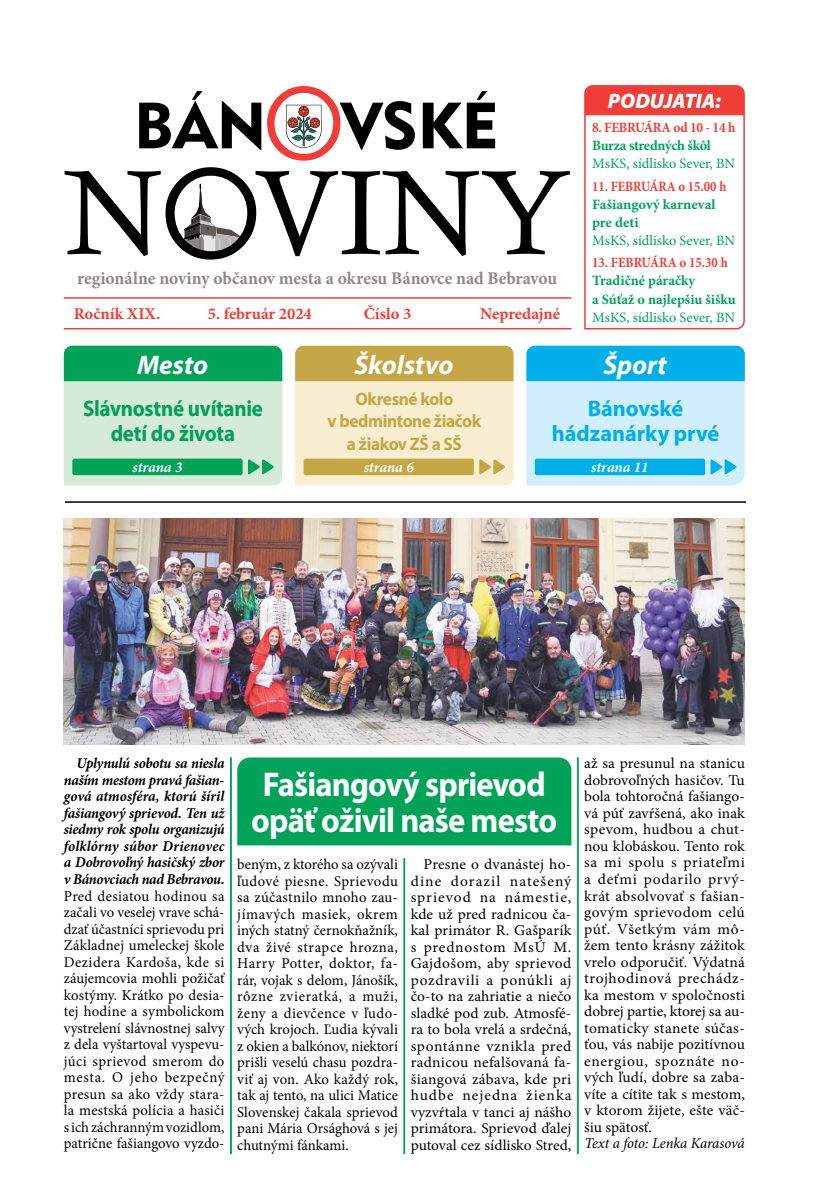
<style>
.page{position:relative;width:830px;height:1200px;background:#fff}
.page>*{position:absolute;margin:0;border:0;box-sizing:border-box;transform-origin:0 0}
.t1{font:700 34.5px/36px "Myriad Pro";letter-spacing:-.025em;color:#fff;text-align:center;scale:.94 1}
.t2{font:italic 700 27px "Myriad Pro";color:#fff}
.t3{font:700 22.5px/25.5px "Myriad Pro";letter-spacing:-.015em;color:#00a158;text-align:center;scale:.93 1}
.t4{font:700 22.5px/25.5px "Myriad Pro";letter-spacing:-.005em;color:#00afea;text-align:center}
.t5{font:italic 900 21px "Myriad Pro";letter-spacing:-.01em;color:#fff}
.t6{font:700 18px/22.5px "Myriad Pro";letter-spacing:-.02em;color:#c5a647;text-align:center;scale:.96 1}
.t7{font:700 17.85px "Minion Pro";letter-spacing:-.005em;color:#8c8986}
.t8{font:700 16.5px "Minion Pro";color:#f13d37}
.t9{font:15px/16.5px "Minion Pro";color:#000;text-align:justify}
.t10{font:italic 15px "Minion Pro";letter-spacing:-.01em;color:#000}
.t11{font:italic 700 15px "Minion Pro";letter-spacing:-.005em;color:#fff}
.t12{font:14.25px "Minion Pro";color:#00a158}
.t13{font:700 14.25px/18.1px "Minion Pro";letter-spacing:-.005em;color:#00a158}
.t14{font:700 14.25px "Minion Pro";letter-spacing:-.005em;color:#f13d37;scale:.94 1}
.t15{font:700 14.25px "Minion Pro";letter-spacing:-.025em;color:#00a158}
.t16{font:700 14.25px "Minion Pro";letter-spacing:-.005em;color:#f13d37;scale:.89 1}
.t17{font:700 14.25px "Minion Pro";letter-spacing:-.005em;color:#f13d37;scale:.9 1}
.s1{font-weight:700;font-style:italic}
.s2{font-weight:700}
</style>
<div class="page">
<svg style="left:65px;top:171px;width:504px;height:85px"></svg>
<svg style="left:165px;top:167px;width:91px;height:92px"></svg>
<svg style="left:139px;top:86px;width:356px;height:75px"></svg>
<hr style="left:64px;top:328px;width:507px;height:1px;background:#f13d37">
<hr style="left:64px;top:297px;width:507px;height:1px;background:#f13d37">
<svg style="left:64px;top:345px;width:218px;height:140px;background:#8ad0aa"></svg>
<svg style="left:295px;top:345px;width:218px;height:140px;background:#e6d49f"></svg>
<svg style="left:526px;top:345px;width:218px;height:140px;background:#87d7f5"></svg>
<svg style="left:584px;top:85px;width:161px;height:245px"></svg>
<hr style="left:230px;top:757px;width:1px;height:396px;background:#00a158">
<hr style="left:403px;top:858px;width:2px;height:295px;background:#00a158">
<hr style="left:576px;top:757px;width:2px;height:396px;background:#00a158">
<img style="left:64px;top:518px;width:680px;height:226px">
<div style="left:237px;top:757px;width:334px;height:88px;background:#00a158"></div>
<hr style="left:65px;top:501px;width:680px;height:1px;background:#000">
<p class="t7" style="left:77px;top:265px;width:481px">regionálne noviny občanov mesta a okresu Bánovce nad Bebravou</p>
<p class="t8" style="left:74px;top:302px;width:88px">Ročník XIX.</p>
<p class="t8" style="left:208px;top:302px;width:105px">5. február 2024</p>
<p class="t8" style="left:363px;top:302px;width:49px">Číslo 3</p>
<p class="t8" style="left:480px;top:302px;width:81px">Nepredajné</p>
<h2 class="t2" style="left:137px;top:347px;width:73px">Mesto</h2>
<h2 class="t2" style="left:354px;top:347px;width:100px">Školstvo</h2>
<h3 class="t5" style="left:607px;top:87px;width:115px">PODUJATIA:</h3>
<p class="t14" style="left:591px;top:117px;width:154px">8. FEBRUÁRA od 10 - 14 h</p>
<p class="t15" style="left:591px;top:135px;width:120px">Burza stredných škôl</p>
<p class="t12" style="left:591px;top:154px;width:144px">MsKS, sídlisko Sever, BN</p>
<p class="t16" style="left:591px;top:176px;width:152px">11. FEBRUÁRA o 15.00 h</p>
<p class="t13" style="left:591px;top:195px;width:125px">Fašiangový karneval pre deti</p>
<p class="t12" style="left:591px;top:231px;width:144px">MsKS, sídlisko Sever, BN</p>
<p class="t17" style="left:591px;top:252px;width:152px">13. FEBRUÁRA o 15.30 h</p>
<p class="t13" style="left:591px;top:271px;width:145px">Tradičné páračky<br>a Súťaž o najlepšiu šišku</p>
<p class="t12" style="left:591px;top:307px;width:144px">MsKS, sídlisko Sever, BN</p>
<h2 class="t2" style="left:603px;top:347px;width:65px">Šport</h2>
<h3 class="t3" style="left:83px;top:394px;width:195px">Slávnostné uvítanie detí do života</h3>
<p class="t11" style="left:132px;top:456px;width:51px">strana 3</p>
<p class="t6" style="left:327px;top:386px;width:162px">Okresné kolo<br>v bedmintone žiačok a žiakov ZŠ a SŠ</p>
<p class="t11" style="left:363px;top:456px;width:51px">strana 6</p>
<h3 class="t4" style="left:551px;top:394px;width:169px">Bánovské hádzanárky prvé</h3>
<p class="t11" style="left:591px;top:456px;width:59px">strana 11</p>
<p class="t9" style="left:64px;top:755px;width:162px;text-indent:13px"><span class="s1">Uplynulú sobotu sa niesla naším mestom pravá fašian&shy;gová atmosféra, ktorú šíril fašiangový sprievod. Ten už siedmy rok spolu organizujú folklórny súbor Drienovec a Dobrovoľný hasičský zbor v Bánovciach nad Bebravou</span><span class="s2">.<br></span>Pred desiatou hodinou sa začali vo veselej vrave schá&shy;dzať účastníci sprievodu pri Základnej umeleckej škole Dezidera Kardoša, kde si záujemcovia mohli požičať kostýmy. Krátko po desia&shy;tej hodine a symbolickom vystrelení slávnostnej salvy z dela vyštartoval vyspevu&shy;júci sprievod smerom do mesta. O jeho bezpečný presun sa ako vždy stara&shy;la mestská polícia a hasiči s ich záchranným vozidlom, patrične fašiangovo vyzdo-</p>
<h1 class="t1" style="left:251px;top:765px;width:327px">Fašiangový sprievod opäť oživil naše mesto</h1>
<p class="t9" style="left:237px;top:855px;width:162px">beným, z ktorého sa ozývali ľudové piesne. Sprievodu sa zúčastnilo mnoho zau&shy;jímavých masiek, okrem iných statný černokňažník, dva živé strapce hrozna, Harry Potter, doktor, fa&shy;rár, vojak s delom, Jánošík, rôzne zvieratká, a muži, ženy a dievčence v ľudo&shy;vých krojoch. Ľudia kývali z okien a balkónov, niektorí prišli veselú chasu pozdra&shy;viť aj von. Ako každý rok, tak aj tento, na ulici Matice Slovenskej čakala sprievod pani Mária Orsághová s jej chutnými fánkami.</p>
<p class="t9" style="left:410px;top:855px;width:162px;text-indent:13px">Presne o dvanástej ho&shy;dine dorazil natešený sprievod na námestie, kde už pred radnicou ča&shy;kal primátor R. Gašparík s prednostom MsÚ M.<br>Gajdošom, aby sprievod pozdravili a ponúkli aj čo-to na zahriatie a niečo sladké pod zub. Atmosfé&shy;ra to bola vrelá a srdečná, spontánne vznikla pred radnicou nefalšovaná fa&shy;šiangová zábava, kde pri hudbe nejedna žienka vyzvŕtala v tanci aj nášho primátora. Sprievod ďalej putoval cez sídlisko Stred,</p>
<p class="t9" style="left:584px;top:755px;width:162px">až sa presunul na stanicu dobrovoľných hasičov. Tu bola tohtoročná fašiango&shy;vá púť zavŕšená, ako inak spevom, hudbou a chut&shy;nou klobáskou. Tento rok sa mi spolu s priateľmi a deťmi podarilo prvý&shy;krát absolvovať s fašian&shy;govým sprievodom celú púť. Všetkým vám mô&shy;žem tento krásny zážitok vrelo odporučiť. Výdatná trojhodinová prechádz&shy;ka mestom v spoločnosti dobrej partie, ktorej sa au&shy;tomaticky stanete súčas&shy;ťou, vás nabije pozitívnou energiou, spoznáte no&shy;vých ľudí, dobre sa zaba&shy;víte a cítite tak s mestom, v ktorom žijete, ešte väč&shy;šiu spätosť.</p>
<p class="t10" style="left:584px;top:1132px;width:162px">Text a foto: Lenka Karasová</p>
</div>
